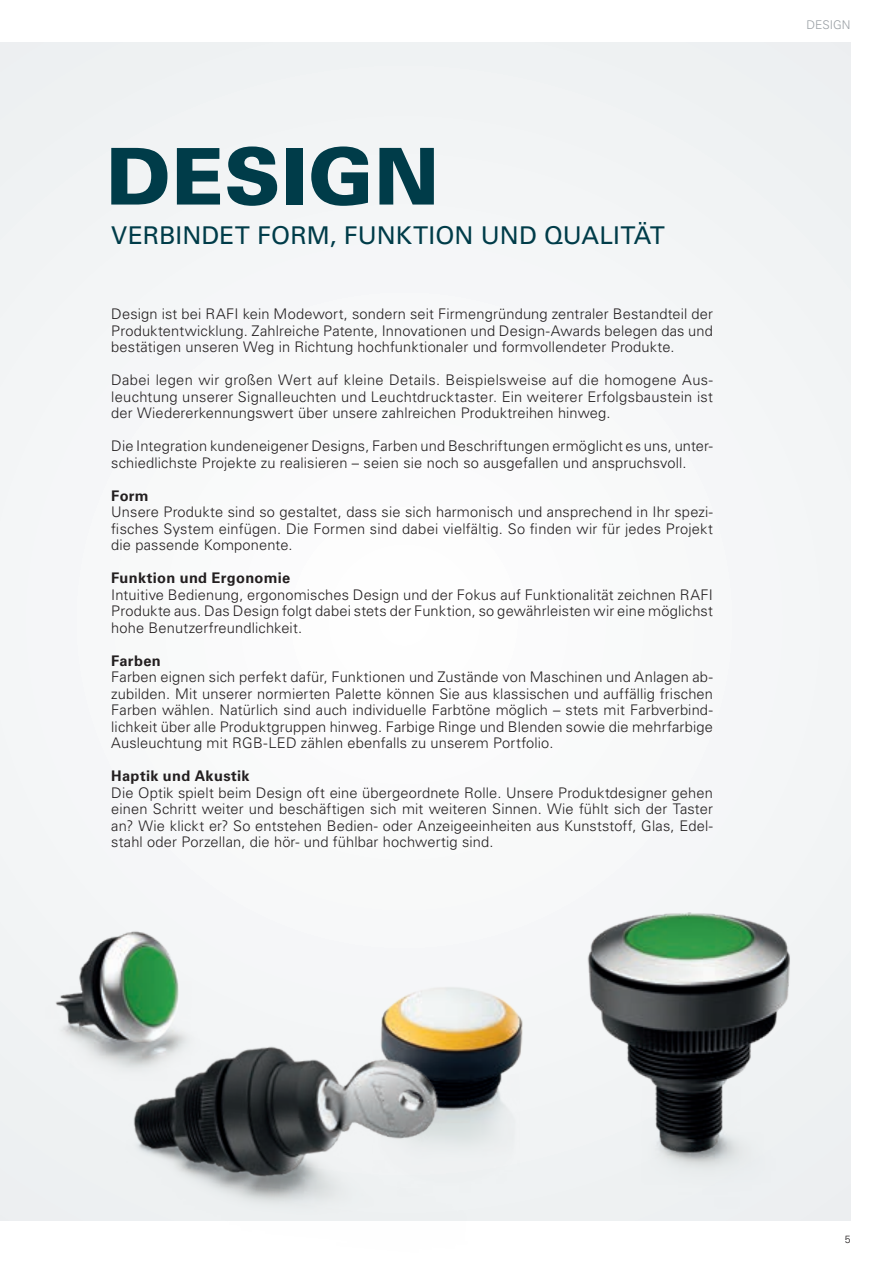
<style>
.page{position:relative;width:893px;height:1263px;background:#fff}
.page>*{position:absolute;margin:0;border:0;box-sizing:border-box;transform-origin:0 0}
.Headline_größe_varia{font:900 78.45px "Univers LT Std";letter-spacing:.01em;color:#003c49}
.Intro_Text{font:24.45px "Univers LT Std";letter-spacing:.005em;color:#003c49}
.Fließtext{font:300 14.7px/16.5px "Univers LT Std";letter-spacing:.01em;color:#231f20;text-align:justify}
.Fließtext-2{font:700 14.7px "Univers LT Std";letter-spacing:.02em;color:#231f20}
.Seitenheader_oben{font:300 12px "Univers LT Std";color:#999fa4}
.t1{font:300 10.5px "Univers LT Std";color:#231f20}
</style>
<div class="page">
<div style="left:0;top:43px;width:850px;height:1177px;background:#f5f6f8"></div>
<img style="left:88px;top:931px;width:84px;height:29px">
<img style="left:525px;top:912px;width:325px;height:309px">
<img style="left:21px;top:960px;width:494px;height:261px">
<p class="Headline_größe_varia" style="left:106px;top:127px;width:335px">DESIGN</p>
<p class="Intro_Text" style="left:111px;top:221px;width:555px">VERBINDET FORM, FUNKTION UND QUALITÄT</p>
<p class="Fließtext" style="left:111px;top:306px;width:603px">Design ist bei RAFI kein Modewort, sondern seit Firmengründung zentraler Bestandteil der Produktentwicklung. Zahlreiche Patente, Innovationen und Design-Awards belegen das und bestätigen unseren Weg in Richtung hochfunktionaler und formvollendeter Produkte.</p>
<p class="Fließtext" style="left:111px;top:372px;width:603px">Dabei legen wir großen Wert auf kleine Details. Beispielsweise auf die homogene Aus&shy;leuchtung unserer Signalleuchten und Leuchtdrucktaster. Ein weiterer Erfolgsbaustein ist der Wiedererkennungswert über unsere zahlreichen Produktreihen hinweg.</p>
<p class="Fließtext" style="left:111px;top:438px;width:603px">Die Integration kundeneigener Designs, Farben und Beschriftungen ermöglicht es uns, unter&shy;schiedlichste Projekte zu realisieren – seien sie noch so ausgefallen und anspruchsvoll.</p>
<p class="Fließtext-2" style="left:111px;top:487px;width:39px">Form</p>
<p class="Fließtext" style="left:111px;top:504px;width:603px">Unsere Produkte sind so gestaltet, dass sie sich harmonisch und ansprechend in Ihr spezi&shy;fisches System einfügen. Die Formen sind dabei vielfältig. So finden wir für jedes Projekt die passende Komponente.</p>
<p class="Fließtext-2" style="left:111px;top:569px;width:181px">Funktion und Ergonomie</p>
<p class="Fließtext" style="left:111px;top:586px;width:603px">Intuitive Bedienung, ergonomisches Design und der Fokus auf Funktionalität zeichnen RAFI Produkte aus. Das Design folgt dabei stets der Funktion, so gewährleisten wir eine möglichst hohe Benutzerfreundlichkeit.</p>
<p class="Fließtext-2" style="left:111px;top:652px;width:51px">Farben</p>
<p class="Fließtext" style="left:111px;top:669px;width:603px">Farben eignen sich perfekt dafür, Funktionen und Zustände von Maschinen und Anlagen ab&shy;zubilden. Mit unserer normierten Palette können Sie aus klassischen und auffällig frischen Farben wählen. Natürlich sind auch individuelle Farbtöne möglich – stets mit Farbverbind&shy;lichkeit über alle Produktgruppen hinweg. Farbige Ringe und Blenden sowie die mehrfarbige Ausleuchtung mit RGB-LED zählen ebenfalls zu unserem Portfolio.</p>
<p class="Fließtext-2" style="left:111px;top:767px;width:140px">Haptik und Akustik</p>
<p class="Fließtext" style="left:111px;top:784px;width:603px">Die Optik spielt beim Design oft eine übergeordnete Rolle. Unsere Produktdesigner gehen einen Schritt weiter und beschäftigen sich mit weiteren Sinnen. Wie fühlt sich der Taster an? Wie klickt er? So entstehen Bedien- oder Anzeigeeinheiten aus Kunststoff, Glas, Edel&shy;stahl oder Porzellan, die hör- und fühlbar hochwertig sind.</p>
<p class="Seitenheader_oben" style="left:806px;top:17px;width:45px">DESIGN</p>
<p class="t1" style="left:845px;top:1233px;width:7px">5</p>
</div>
